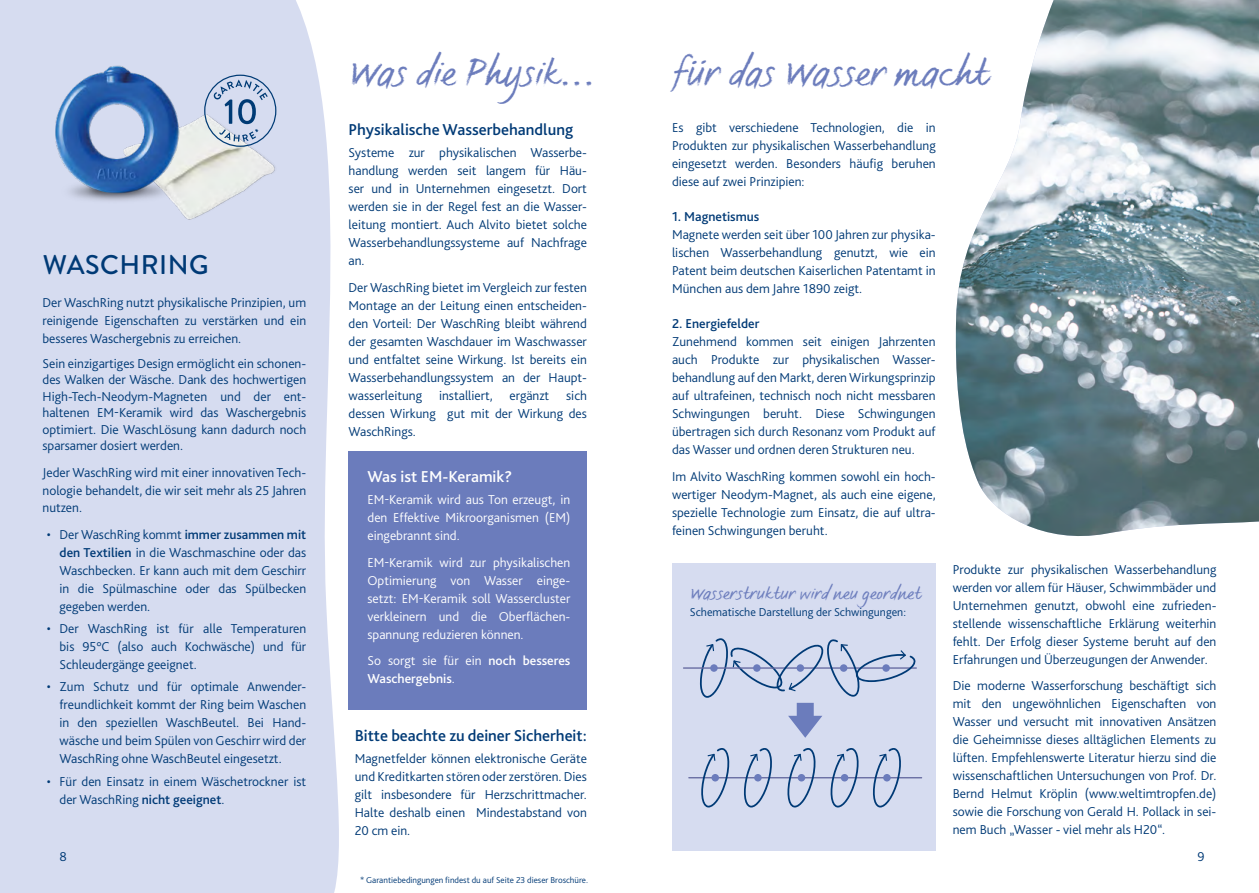
<style>
.page{position:relative;width:1259px;height:893px;background:#fff}
.page>*{position:absolute;margin:0;border:0;box-sizing:border-box;transform-origin:0 0}
.t1{font:39px "FS Sammy";color:#6b7cbc}
.t2{font:500 27px "Brandon Grotesque";letter-spacing:.02em;color:#003a76}
.t3{font:18px "FS Sammy";color:#6b7cbc}
.t4{font:500 16.5px "Bliss Pro";color:#003a76}
.t5{font:500 16.5px "Bliss Pro";color:#fff}
.t6{font:300 13.5px/18px "Bliss Pro";color:#003a76;text-align:justify}
.t7{font:300 13.5px/18px "Bliss Pro";color:#fff;text-align:justify}
.t8{font:500 13.5px/18px "Bliss Pro";color:#fff}
.t9{font:500 13.5px "Bliss Pro";color:#003a76}
.t10{font:300 12px "Bliss Pro";color:#003a76}
.t11{font:300 9px "Bliss Pro";color:#003a76}
.s1{font-weight:500}
.s2{font-weight:300}
</style>
<div class="page">
<img style="left:955px;top:0;width:304px;height:536px">
<svg style="left:0;top:0;width:372px;height:893px;background:#dae0f1"></svg>
<div style="left:348px;top:452px;width:239px;height:258px;background:#6b7cbc"></div>
<div style="left:672px;top:563px;width:263px;height:287px;background:#d6dcf0"></div>
<img style="left:97px;top:61px;width:204px;height:205px">
<img style="left:43px;top:55px;width:148px;height:156px">
<svg style="left:204px;top:75px;width:72px;height:72px;background:#b6c4db"></svg>
<hr style="left:683px;top:667px;width:234px;height:2px;background:#64699f">
<hr style="left:688px;top:777px;width:234px;height:1px;background:#64699f">
<svg style="left:699px;top:748px;width:30px;height:59px"></svg>
<div style="left:711px;top:774px;width:8px;height:7px;background:#6b7cbc;border-radius:50%"></div>
<svg style="left:742px;top:748px;width:30px;height:59px"></svg>
<div style="left:754px;top:774px;width:7px;height:7px;background:#6b7cbc;border-radius:50%"></div>
<svg style="left:785px;top:748px;width:31px;height:59px"></svg>
<div style="left:797px;top:774px;width:8px;height:7px;background:#6b7cbc;border-radius:50%"></div>
<svg style="left:828px;top:748px;width:32px;height:59px"></svg>
<div style="left:841px;top:774px;width:7px;height:7px;background:#6b7cbc;border-radius:50%"></div>
<svg style="left:871px;top:748px;width:32px;height:59px"></svg>
<div style="left:883px;top:774px;width:7px;height:7px;background:#6b7cbc;border-radius:50%"></div>
<svg style="left:699px;top:638px;width:217px;height:100px"></svg>
<h2 class="t2" style="left:43px;top:246px;width:167px">WASCHRING</h2>
<p class="t6" style="left:43px;top:293px;width:265px">Der WaschRing nutzt physikalische Prinzipien, um reinigende Eigenschaften zu verstärken und ein besseres Waschergebnis zu erreichen.</p>
<p class="t6" style="left:43px;top:355px;width:265px;line-height:16.5px">Sein einzigartiges Design ermöglicht ein schonen&shy;des Walken der Wäsche. Dank des hochwertigen High-Tech-Neodym-Magneten und der ent&shy;haltenen EM-Keramik wird das Waschergebnis optimiert. Die WaschLösung kann dadurch noch sparsamer dosiert werden.</p>
<p class="t6" style="left:43px;top:463px;width:265px">Jeder WaschRing wird mit einer innovativen Tech&shy;nologie behandelt, die wir seit mehr als 25 Jahren nutzen.</p>
<p class="t6" style="left:60px;top:525px;width:248px;text-indent:-13px">• Der WaschRing kommt <span class="s1">immer zusammen mit den Textilien</span> in die Waschmaschine oder das Waschbecken. Er kann auch mit dem Geschirr in die Spülmaschine oder das Spülbecken gegeben werden.</p>
<p class="t6" style="left:60px;top:620px;width:248px;text-indent:-13px">• Der WaschRing ist für alle Temperaturen bis 95°C (also auch Kochwäsche) und für Schleudergänge geeignet.</p>
<p class="t6" style="left:60px;top:678px;width:248px;text-indent:-13px">• Zum Schutz und für optimale Anwender&shy;freundlichkeit kommt der Ring beim Waschen in den speziellen WaschBeutel. Bei Hand&shy;wäsche und beim Spülen von Geschirr wird der WaschRing ohne WaschBeutel eingesetzt.</p>
<p class="t6" style="left:60px;top:772px;width:248px;text-indent:-13px">• Für den Einsatz in einem Wäschetrockner ist der WaschRing <span class="s1">nicht geeignet</span>.</p>
<h1 class="t1" style="left:348px;top:49px;width:251px">Was die Physik...</h1>
<p class="t4" style="left:348px;top:119px;width:226px">Physikalische Wasserbehandlung</p>
<p class="t6" style="left:348px;top:144px;width:240px">Systeme zur physikalischen Wasserbe&shy;handlung werden seit langem für Häu&shy;ser und in Unternehmen eingesetzt. Dort werden sie in der Regel fest an die Wasser&shy;leitung montiert. Auch Alvito bietet solche Wasserbehandlungssysteme auf Nachfrage an.</p>
<p class="t6" style="left:348px;top:278px;width:240px">Der WaschRing bietet im Vergleich zur festen Montage an der Leitung einen entscheiden&shy;den Vorteil: Der WaschRing bleibt während der gesamten Waschdauer im Waschwasser und entfaltet seine Wirkung. Ist bereits ein Wasserbehandlungssystem an der Haupt&shy;wasserleitung</p>
<p class="t6" style="left:348px;top:386px;width:240px;text-indent:218px">sich dessen Wirkung gut mit der Wirkung des WaschRings.</p>
<p class="t6" style="left:439px;top:386px;width:112px">installiert, ergänzt</p>
<p class="t5" style="left:367px;top:466px;width:146px">Was ist EM-Keramik?</p>
<p class="t7" style="left:367px;top:491px;width:204px">EM-Keramik wird aus Ton erzeugt, in den Effektive Mikroorganismen (EM) eingebrannt sind.</p>
<p class="t7" style="left:367px;top:553px;width:204px">EM-Keramik wird zur physikalischen Optimierung von Wasser einge&shy;setzt: EM-Keramik soll Wassercluster verkleinern und die Oberflächen&shy;spannung reduzieren können.</p>
<p class="t8" style="left:367px;top:652px;width:204px"><span class="s2">So sorgt sie für ein</span> noch besseres<br>Waschergebnis<span class="s2">.</span></p>
<p class="t4" style="left:355px;top:725px;width:234px">Bitte beachte zu deiner Sicherheit:</p>
<p class="t6" style="left:355px;top:749px;width:234px">Magnetfelder können elektronische Geräte und Kreditkarten stören oder zerstören. Dies gilt insbesondere für Herzschrittmacher.<br>Halte deshalb einen Mindestabstand von 20 cm ein.</p>
<h1 class="t1" style="left:672px;top:49px;width:318px">für das Wasser macht</h1>
<p class="t6" style="left:672px;top:119px;width:265px">Es gibt verschiedene Technologien, die in Produkten zur physikalischen Wasserbehandlung eingesetzt werden. Besonders häufig beruhen diese auf zwei Prinzipien:</p>
<p class="t9" style="left:672px;top:209px;width:89px">1. Magnetismus</p>
<p class="t6" style="left:672px;top:226px;width:265px">Magnete werden seit über 100 Jahren zur physika&shy;lischen Wasserbehandlung genutzt, wie ein Patent beim deutschen Kaiserlichen Patentamt in München aus dem Jahre 1890 zeigt.</p>
<p class="t9" style="left:672px;top:316px;width:89px">2. Energiefelder</p>
<p class="t6" style="left:672px;top:333px;width:265px">Zunehmend kommen seit einigen Jahrzenten auch Produkte zur physikalischen Wasser&shy;behandlung auf den Markt, deren Wirkungsprinzip auf ultrafeinen, technisch noch nicht messbaren Schwingungen beruht. Diese Schwingungen übertragen sich durch Resonanz vom Produkt auf das Wasser und ordnen deren Strukturen neu.</p>
<p class="t6" style="left:672px;top:467px;width:265px">Im Alvito WaschRing kommen sowohl ein hoch&shy;wertiger Neodym-Magnet, als auch eine eigene, spezielle Technologie zum Einsatz, die auf ultra&shy;feinen Schwingungen beruht.</p>
<h3 class="t3" style="left:690px;top:582px;width:233px">Wasserstruktur wird neu geordnet</h3>
<p class="t10" style="left:690px;top:605px;width:218px">Schematische Darstellung der Schwingungen:</p>
<p class="t6" style="left:952px;top:560px;width:265px">Produkte zur physikalischen Wasserbehandlung werden vor allem für Häuser, Schwimmbäder und Unternehmen genutzt, obwohl eine zufrieden&shy;stellende wissenschaftliche Erklärung weiterhin fehlt. Der Erfolg dieser Systeme beruht auf den Erfahrungen und Überzeugungen der Anwender.</p>
<p class="t6" style="left:952px;top:677px;width:265px">Die moderne Wasserforschung beschäftigt sich mit den ungewöhnlichen Eigenschaften von Wasser und versucht mit innovativen Ansätzen die Geheimnisse dieses alltäglichen Elements zu lüften. Empfehlenswerte Literatur hierzu sind die wissenschaftlichen Untersuchungen von Prof. Dr.<br>Bernd Helmut Kröplin (www.weltimtropfen.de) sowie die Forschung von Gerald H. Pollack in sei&shy;nem Buch „Wasser - viel mehr als H20“.</p>
<p class="t6" style="left:60px;top:847px;width:9px">8</p>
<p class="t6" style="left:1197px;top:847px;width:9px">9</p>
<p class="t11" style="left:360px;top:874px;width:229px">* Garantiebedingungen findest du auf Seite 23 dieser Broschüre.</p>
</div>
